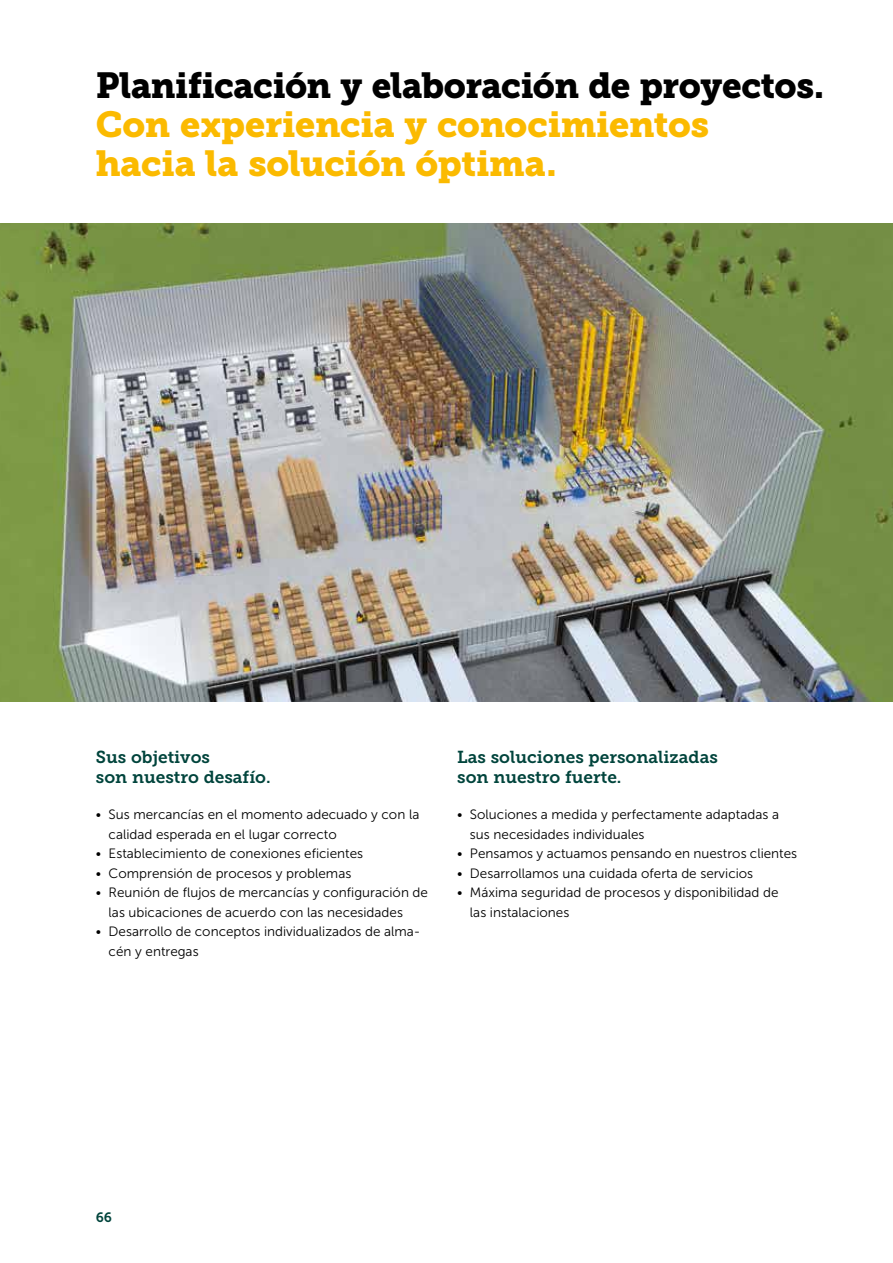
<style>
.page{position:relative;width:893px;height:1263px;background:#fff}
.page>*{position:absolute;margin:0;border:0;box-sizing:border-box;transform-origin:0 0}
.t1{font:36px/39px "Museo JH Slab 900";letter-spacing:-.005em;color:#fbba00}
.t2{font:36px "Museo JH Slab 900";letter-spacing:-.015em;color:#000}
.t3{font:17.25px/19.5px "Museo JH Slab 700";color:#00443c}
.t4{font:13.5px/19.5px "Museo JH Sans 300";color:#000}
.t5{font:13.5px "Museo JH Sans 700";color:#00443c}
</style>
<div class="page">
<img style="left:0;top:223px;width:893px;height:479px">
<h1 class="t2" style="left:96px;top:64px;width:730px">Planificación y elaboración de proyectos.</h1>
<h1 class="t1" style="left:96px;top:105px;width:615px">Con experiencia y conocimientos hacia la solución óptima.</h1>
<p class="t3" style="left:96px;top:748px;width:176px">Sus objetivos<br>son nuestro desafío.</p>
<p class="t4" style="left:109px;top:805px;width:312px;text-indent:-13px">• Sus mercancías en el momento adecuado y con la calidad esperada en el lugar correcto</p>
<p class="t4" style="left:96px;top:844px;width:269px">• Establecimiento de conexiones eficientes</p>
<p class="t4" style="left:96px;top:863px;width:257px">• Comprensión de procesos y problemas</p>
<p class="t4" style="left:109px;top:883px;width:321px;text-indent:-13px">• Reunión de flujos de mercancías y configuración de las ubicaciones de acuerdo con las necesidades</p>
<p class="t4" style="left:109px;top:922px;width:313px;text-indent:-13px">• Desarrollo de conceptos individualizados de alma&shy;cén y entregas</p>
<p class="t3" style="left:457px;top:748px;width:262px">Las soluciones personalizadas son nuestro fuerte.</p>
<p class="t4" style="left:470px;top:805px;width:311px;text-indent:-13px">• Soluciones a medida y perfectamente adaptadas a sus necesidades individuales</p>
<p class="t4" style="left:457px;top:844px;width:342px">• Pensamos y actuamos pensando en nuestros clientes</p>
<p class="t4" style="left:457px;top:863px;width:298px">• Desarrollamos una cuidada oferta de servicios</p>
<p class="t4" style="left:470px;top:883px;width:310px;text-indent:-13px">• Máxima seguridad de procesos y disponibilidad de las instalaciones</p>
<p class="t5" style="left:96px;top:1210px;width:18px">66</p>
</div>
